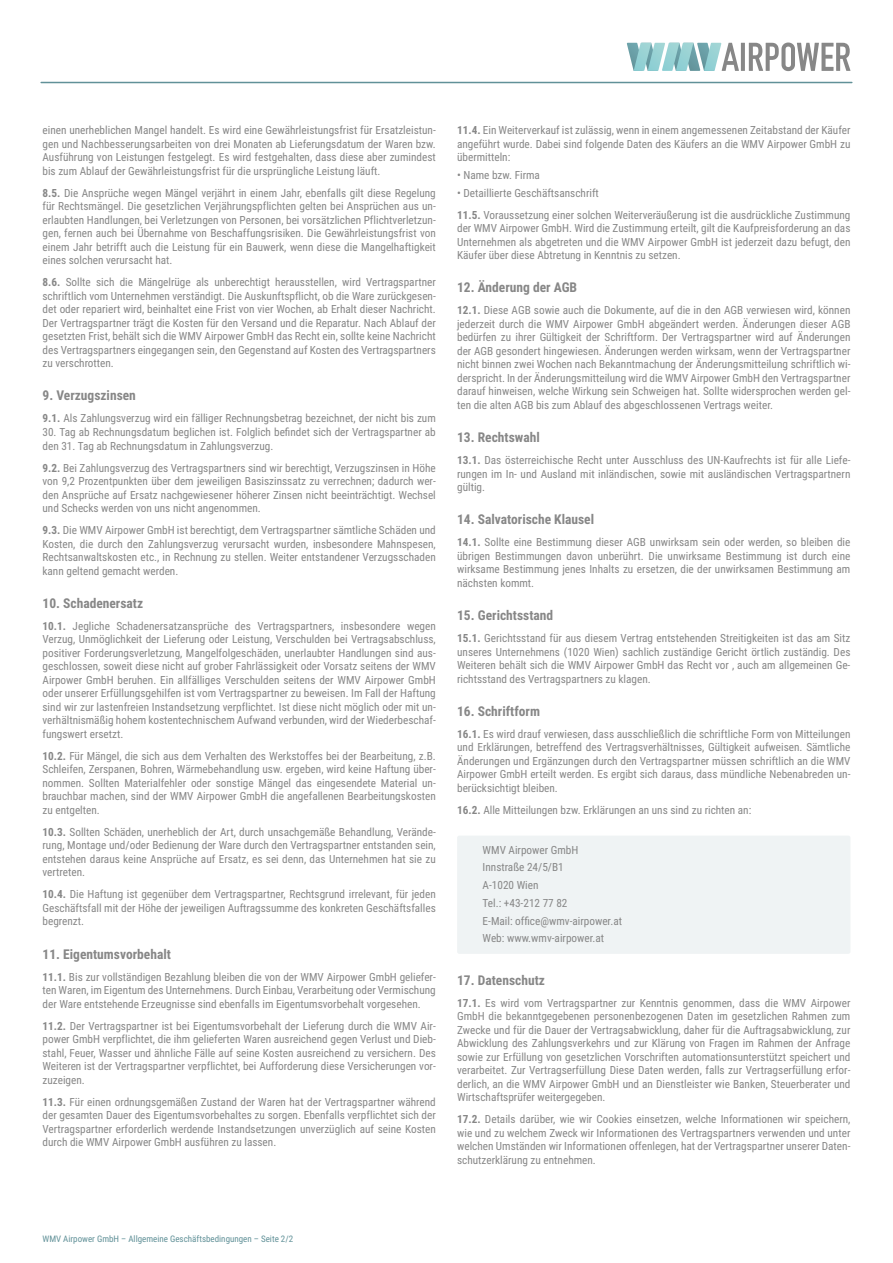
<style>
.page{position:relative;width:893px;height:1263px;background:#fff}
.page>*{position:absolute;margin:0;border:0;box-sizing:border-box;transform-origin:0 0}
.t1{font:700 13.5px "Roboto Condensed";color:#878787}
.t2{font:11.25px/13.5px "Roboto Condensed";color:#878787;text-align:justify}
.t3{font:9px "Roboto Condensed";color:#619198}
.s1{font-weight:700}
</style>
<div class="page">
<div style="left:457px;top:836px;width:393px;height:118px;background:#eff3f4;border-radius:2px"></div>
<svg style="left:627px;top:43px;width:112px;height:28px"></svg>
<hr style="left:741px;top:43px;width:4px;height:28px;background:#878787">
<svg style="left:749px;top:43px;width:101px;height:28px"></svg>
<hr style="left:41px;top:82px;width:811px;height:1px;background:#619198">
<p class="t2" style="left:43px;top:123px;width:395px">einen unerheblichen Mangel handelt. Es wird eine Gewährleistungsfrist für Ersatzleistun&shy;gen und Nachbesserungsarbeiten von drei Monaten ab Lieferungsdatum der Waren bzw.<br>Ausführung von Leistungen festgelegt. Es wird festgehalten, dass diese aber zumindest bis zum Ablauf der Gewährleistungsfrist für die ursprüngliche Leistung läuft.</p>
<p class="t2" style="left:43px;top:186px;width:395px"><span class="s1">8.5.</span> Die Ansprüche wegen Mängel verjährt in einem Jahr, ebenfalls gilt diese Regelung für Rechtsmängel. Die gesetzlichen Verjährungspflichten gelten bei Ansprüchen aus un&shy;erlaubten Handlungen, bei Verletzungen von Personen, bei vorsätzlichen Pflichtverletzun&shy;gen, fernen auch bei Übernahme von Beschaffungsrisiken. Die Gewährleistungsfrist von einem Jahr betrifft auch die Leistung für ein Bauwerk, wenn diese die Mangelhaftigkeit eines solchen verursacht hat.</p>
<p class="t2" style="left:43px;top:275px;width:395px"><span class="s1">8.6.</span> Sollte sich die Mängelrüge als unberechtigt herausstellen, wird Vertragspartner schriftlich vom Unternehmen verständigt. Die Auskunftspflicht, ob die Ware zurückgesen&shy;det oder repariert wird, beinhaltet eine Frist von vier Wochen, ab Erhalt dieser Nachricht.<br>Der Vertragspartner trägt die Kosten für den Versand und die Reparatur. Nach Ablauf der gesetzten Frist, behält sich die WMV Airpower GmbH das Recht ein, sollte keine Nachricht des Vertragspartners eingegangen sein, den Gegenstand auf Kosten des Vertragspartners zu verschrotten.</p>
<p class="t1" style="left:43px;top:386px;width:95px">9. Verzugszinsen</p>
<p class="t2" style="left:43px;top:411px;width:395px"><span class="s1">9.1.</span> Als Zahlungsverzug wird ein fälliger Rechnungsbetrag bezeichnet, der nicht bis zum</p>
<p class="t2" style="left:43px;top:425px;width:395px">30. Tag ab Rechnungsdatum beglichen ist. Folglich befindet sich der Vertragspartner ab den 31. Tag ab Rechnungsdatum in Zahlungsverzug.</p>
<p class="t2" style="left:43px;top:460px;width:395px"><span class="s1">9.2.</span> Bei Zahlungsverzug des Vertragspartners sind wir berechtigt, Verzugszinsen in Höhe von 9,2 Prozentpunkten über dem jeweiligen Basiszinssatz zu verrechnen; dadurch wer&shy;den Ansprüche auf Ersatz nachgewiesener höherer Zinsen nicht beeinträchtigt. Wechsel und Schecks werden von uns nicht angenommen.</p>
<p class="t2" style="left:43px;top:523px;width:395px"><span class="s1">9.3.</span> Die WMV Airpower GmbH ist berechtigt, dem Vertragspartner sämtliche Schäden und Kosten, die durch den Zahlungsverzug verursacht wurden, insbesondere Mahnspesen, Rechtsanwaltskosten etc., in Rechnung zu stellen. Weiter entstandener Verzugsschaden kann geltend gemacht werden.</p>
<p class="t1" style="left:43px;top:593px;width:102px">10. Schadenersatz</p>
<p class="t2" style="left:43px;top:619px;width:395px"><span class="s1">10.1.</span> Jegliche Schadenersatzansprüche des Vertragspartners, insbesondere wegen Verzug, Unmöglichkeit der Lieferung oder Leistung, Verschulden bei Vertragsabschluss, positiver Forderungsverletzung, Mangelfolgeschäden, unerlaubter Handlungen sind aus&shy;geschlossen, soweit diese nicht auf grober Fahrlässigkeit oder Vorsatz seitens der WMV Airpower GmbH beruhen. Ein allfälliges Verschulden seitens der WMV Airpower GmbH oder unserer Erfüllungsgehilfen ist vom Vertragspartner zu beweisen. Im Fall der Haftung sind wir zur lastenfreien Instandsetzung verpflichtet. Ist diese nicht möglich oder mit un&shy;verhältnismäßig hohem kostentechnischem Aufwand verbunden, wird der Wiederbeschaf&shy;fungswert ersetzt.</p>
<p class="t2" style="left:43px;top:749px;width:395px"><span class="s1">10.2.</span> Für Mängel, die sich aus dem Verhalten des Werkstoffes bei der Bearbeitung, z.B.<br>Schleifen, Zerspanen, Bohren, Wärmebehandlung usw. ergeben, wird keine Haftung über&shy;nommen. Sollten Materialfehler oder sonstige Mängel das eingesendete Material un&shy;brauchbar machen, sind der WMV Airpower GmbH die angefallenen Bearbeitungskosten zu entgelten.</p>
<p class="t2" style="left:43px;top:825px;width:395px"><span class="s1">10.3.</span> Sollten Schäden, unerheblich der Art, durch unsachgemäße Behandlung, Verände&shy;rung, Montage und/oder Bedienung der Ware durch den Vertragspartner entstanden sein, entstehen daraus keine Ansprüche auf Ersatz, es sei denn, das Unternehmen hat sie zu vertreten.</p>
<p class="t2" style="left:43px;top:887px;width:395px"><span class="s1">10.4.</span> Die Haftung ist gegenüber dem Vertragspartner, Rechtsgrund irrelevant, für jeden Geschäftsfall mit der Höhe der jeweiligen Auftragssumme des konkreten Geschäftsfalles begrenzt.</p>
<p class="t1" style="left:43px;top:944px;width:130px">11. Eigentumsvorbehalt</p>
<p class="t2" style="left:43px;top:969px;width:395px"><span class="s1">11.1.</span> Bis zur vollständigen Bezahlung bleiben die von der WMV Airpower GmbH geliefer&shy;ten Waren, im Eigentum des Unternehmens. Durch Einbau, Verarbeitung oder Vermischung der Ware entstehende Erzeugnisse sind ebenfalls im Eigentumsvorbehalt vorgesehen.</p>
<p class="t2" style="left:43px;top:1018px;width:395px"><span class="s1">11.2.</span> Der Vertragspartner ist bei Eigentumsvorbehalt der Lieferung durch die WMV Air&shy;power GmbH verpflichtet, die ihm gelieferten Waren ausreichend gegen Verlust und Dieb&shy;stahl, Feuer, Wasser und ähnliche Fälle auf seine Kosten ausreichend zu versichern. Des Weiteren ist der Vertragspartner verpflichtet, bei Aufforderung diese Versicherungen vor&shy;zuzeigen.</p>
<p class="t2" style="left:43px;top:1094px;width:395px"><span class="s1">11.3.</span> Für einen ordnungsgemäßen Zustand der Waren hat der Vertragspartner während der gesamten Dauer des Eigentumsvorbehaltes zu sorgen. Ebenfalls verpflichtet sich der Vertragspartner erforderlich werdende Instandsetzungen unverzüglich auf seine Kosten durch die WMV Airpower GmbH ausführen zu lassen.</p>
<p class="t2" style="left:457px;top:123px;width:395px"><span class="s1">11.4.</span> Ein Weiterverkauf ist zulässig, wenn in einem angemessenen Zeitabstand der Käufer angeführt wurde. Dabei sind folgende Daten des Käufers an die WMV Airpower GmbH zu übermitteln:</p>
<p class="t2" style="left:457px;top:168px;width:84px">• Name bzw. Firma</p>
<p class="t2" style="left:457px;top:181px;width:395px;line-height:22px">• Detaillierte Geschäftsanschrift<br><span class="s1">11.5.</span> Voraussetzung einer solchen Weiterveräußerung ist die ausdrückliche Zustimmung</p>
<p class="t2" style="left:457px;top:221px;width:395px">der WMV Airpower GmbH. Wird die Zustimmung erteilt, gilt die Kaufpreisforderung an das Unternehmen als abgetreten und die WMV Airpower GmbH ist jederzeit dazu befugt, den Käufer über diese Abtretung in Kenntnis zu setzen.</p>
<p class="t1" style="left:457px;top:278px;width:122px">12. Änderung der AGB</p>
<p class="t2" style="left:457px;top:303px;width:395px"><span class="s1">12.1.</span> Diese AGB sowie auch die Dokumente, auf die in den AGB verwiesen wird, können jederzeit durch die WMV Airpower GmbH abgeändert werden. Änderungen dieser AGB bedürfen zu ihrer Gültigkeit der Schriftform. Der Vertragspartner wird auf Änderungen der AGB gesondert hingewiesen. Änderungen werden wirksam, wenn der Vertragspartner nicht binnen zwei Wochen nach Bekanntmachung der Änderungsmitteilung schriftlich wi&shy;derspricht. In der Änderungsmitteilung wird die WMV Airpower GmbH den Vertragspartner darauf hinweisen, welche Wirkung sein Schweigen hat. Sollte widersprochen werden gel&shy;ten die alten AGB bis zum Ablauf des abgeschlossenen Vertrags weiter.</p>
<p class="t1" style="left:457px;top:428px;width:84px">13. Rechtswahl</p>
<p class="t2" style="left:457px;top:453px;width:395px"><span class="s1">13.1.</span> Das österreichische Recht unter Ausschluss des UN-Kaufrechts ist für alle Liefe&shy;rungen im In- und Ausland mit inländischen, sowie mit ausländischen Vertragspartnern gültig.</p>
<p class="t1" style="left:457px;top:510px;width:139px">14. Salvatorische Klausel</p>
<p class="t2" style="left:457px;top:535px;width:395px"><span class="s1">14.1.</span> Sollte eine Bestimmung dieser AGB unwirksam sein oder werden, so bleiben die übrigen Bestimmungen davon unberührt. Die unwirksame Bestimmung ist durch eine wirksame Bestimmung jenes Inhalts zu ersetzen, die der unwirksamen Bestimmung am nächsten kommt.</p>
<p class="t1" style="left:457px;top:606px;width:98px">15. Gerichtsstand</p>
<p class="t2" style="left:457px;top:631px;width:395px"><span class="s1">15.1.</span> Gerichtsstand für aus diesem Vertrag entstehenden Streitigkeiten ist das am Sitz unseres Unternehmens (1020 Wien) sachlich zuständige Gericht örtlich zuständig. Des Weiteren behält sich die WMV Airpower GmbH das Recht vor , auch am allgemeinen Ge&shy;richtsstand des Vertragspartners zu klagen.</p>
<p class="t1" style="left:457px;top:702px;width:84px">16. Schriftform</p>
<p class="t2" style="left:457px;top:727px;width:395px"><span class="s1">16.1.</span> Es wird drauf verwiesen, dass ausschließlich die schriftliche Form von Mitteilungen und Erklärungen, betreffend des Vertragsverhältnisses, Gültigkeit aufweisen. Sämtliche Änderungen und Ergänzungen durch den Vertragspartner müssen schriftlich an die WMV Airpower GmbH erteilt werden. Es ergibt sich daraus, dass mündliche Nebenabreden un&shy;berücksichtigt bleiben.</p>
<p class="t2" style="left:457px;top:803px;width:296px"><span class="s1">16.2.</span> Alle Mitteilungen bzw. Erklärungen an uns sind zu richten an:</p>
<p class="t2" style="left:483px;top:840px;width:141px;line-height:17.7px;text-align:left">WMV Airpower GmbH<br>Innstraße 24/5/B1<br>A-1020 Wien<br>Tel.: +43-212 77 82<br>E-Mail: office@wmv-airpower.at<br>Web: www.wmv-airpower.at</p>
<p class="t1" style="left:457px;top:971px;width:89px">17. Datenschutz</p>
<p class="t2" style="left:457px;top:996px;width:395px"><span class="s1">17.1.</span> Es wird vom Vertragspartner zur Kenntnis genommen, dass die WMV Airpower GmbH die bekanntgegebenen personenbezogenen Daten im gesetzlichen Rahmen zum Zwecke und für die Dauer der Vertragsabwicklung, daher für die Auftragsabwicklung, zur Abwicklung des Zahlungsverkehrs und zur Klärung von Fragen im Rahmen der Anfrage sowie zur Erfüllung von gesetzlichen Vorschriften automationsunterstützt speichert und verarbeitet. Zur Vertragserfüllung Diese Daten werden, falls zur Vertragserfüllung erfor&shy;derlich, an die WMV Airpower GmbH und an Dienstleister wie Banken, Steuerberater und Wirtschaftsprüfer weitergegeben.</p>
<p class="t2" style="left:457px;top:1112px;width:395px"><span class="s1">17.2.</span> Details darüber, wie wir Cookies einsetzen, welche Informationen wir speichern, wie und zu welchem Zweck wir Informationen des Vertragspartners verwenden und unter welchen Umständen wir Informationen offenlegen, hat der Vertragspartner unserer Daten&shy;schutzerklärung zu entnehmen.</p>
<p class="t3" style="left:43px;top:1232px;width:252px">WMV Airpower GmbH – Allgemeine Geschäftsbedingungen – Seite 2/2</p>
</div>
